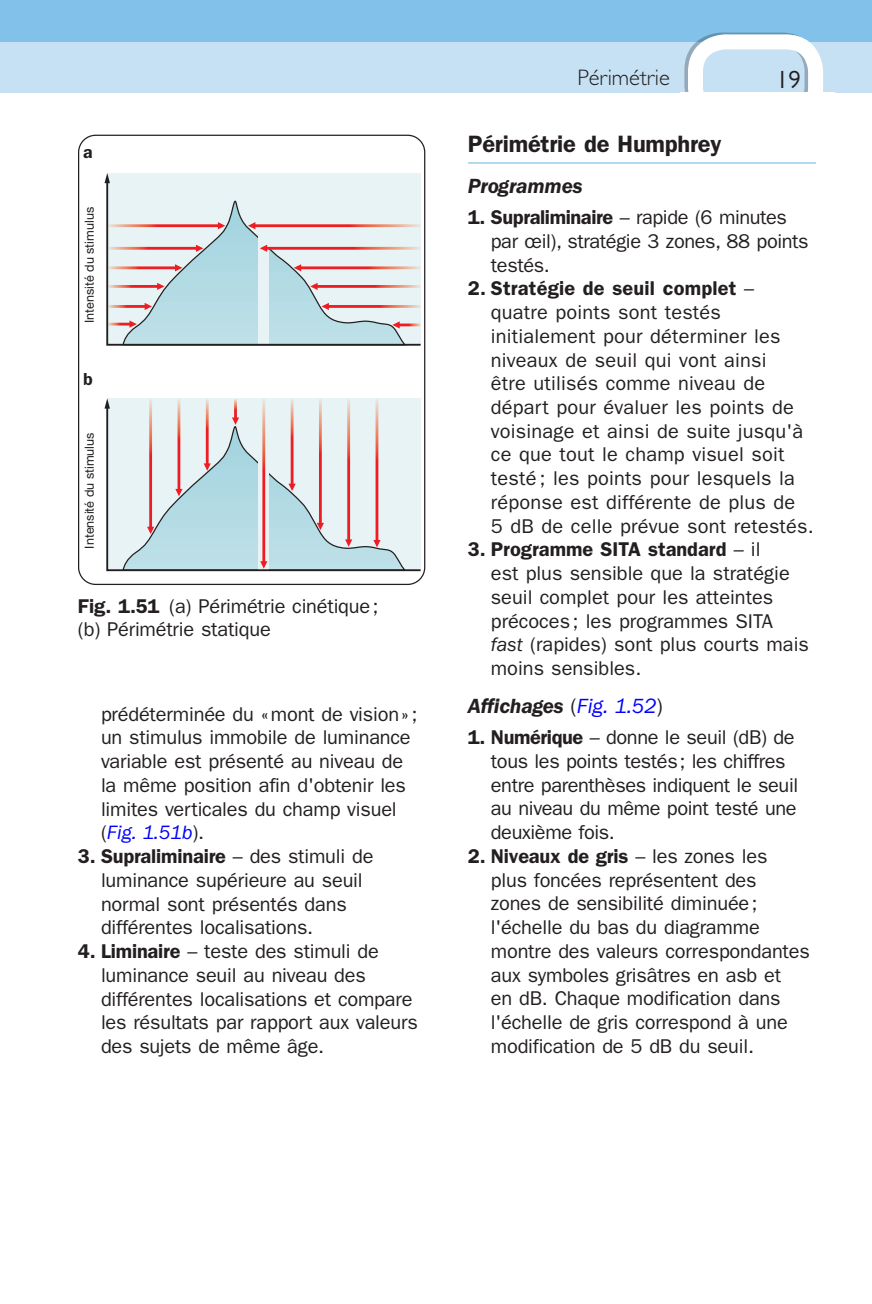
<style>
.page{position:relative;width:872px;height:1304px;background:#fff}
.page>*{position:absolute;margin:0;border:0;box-sizing:border-box;transform-origin:0 0}
.t1{font:25px "Gill Sans";color:#231f20}
.t2{font:600 23.75px "Franklin Gothic";letter-spacing:-.01em;color:#231f20}
.t3{font:300 22.5px "Gill Sans";color:#231f20}
.t4{font:italic 600 21.25px "Franklin Gothic";letter-spacing:-.01em;color:#231f20}
.t5{font:20px/23.8px "Franklin Gothic";letter-spacing:-.01em;color:#231f20}
.t6{font:20px/23.8px "Franklin Gothic";letter-spacing:.01em;color:#231f20}
.t7{font:600 17.5px "Franklin Gothic";color:#231f20}
.t8{font:12.5px "Helvetica Neue";color:#231f20}
.s1{font-weight:600}
.s2{font-style:italic;color:#00f}
.s3{font-style:italic}
.s4{font-weight:400;font-style:normal}
.s5{font-weight:400;color:#00f}
</style>
<div class="page">
<div style="left:0;top:0;width:872px;height:92px;background:#82c1ea"></div>
<div style="left:0;top:42px;width:872px;height:50px;background:#c6e1f4"></div>
<svg style="left:684px;top:33px;width:139px;height:59px"></svg>
<hr style="left:468px;top:162px;width:347px;height:2px;background:#b3d8f1">
<div style="left:107px;top:173px;width:313px;height:172px;background:#e7f3f4"></div>
<svg style="left:104px;top:173px;width:5px;height:10px"></svg>
<svg style="left:105px;top:179px;width:316px;height:167px"></svg>
<svg style="left:104px;top:398px;width:6px;height:11px"></svg>
<svg style="left:122px;top:398px;width:284px;height:7px;background:#e7f1f1"></svg>
<svg style="left:105px;top:405px;width:316px;height:167px;background:#d3dde0"></svg>
<p class="t7" style="left:83px;top:142px;width:11px">a</p>
<p class="t8" style="left:82px;top:323px;width:117px;rotate:-90deg">Intensité du stimulus</p>
<p class="t7" style="left:83px;top:368px;width:11px">b</p>
<p class="t8" style="left:82px;top:549px;width:117px;rotate:-90deg">Intensité du stimulus</p>
<p class="t5" style="left:78px;top:595px;width:302px;line-height:22.5px"><span class="s1">Fig. 1.51</span> (a) Périmétrie cinétique ; (b) Périmétrie statique</p>
<p class="t5" style="left:101px;top:702px;width:318px">prédéterminée du « mont de vision » ; un stimulus immobile de luminance variable est présenté au niveau de la même position afin d'obtenir les limites verticales du champ visuel<br>( <span class="s2">Fig. 1.51b</span> ).</p>
<p class="t5" style="left:101px;top:845px;width:274px;text-indent:-23px"><span class="s1">3. Supraliminaire</span> – des stimuli de luminance supérieure au seuil normal sont présentés dans différentes localisations.</p>
<p class="t5" style="left:101px;top:940px;width:318px;text-indent:-23px"><span class="s1">4. Liminaire</span> – teste des stimuli de luminance seuil au niveau des différentes localisations et compare les résultats par rapport aux valeurs des sujets de même âge.</p>
<p class="t3" style="left:577px;top:65px;width:94px">Périmétrie</p>
<p class="t1" style="left:776px;top:65px;width:26px">19</p>
<p class="t2" style="left:468px;top:130px;width:255px">Périmétrie de Humphrey</p>
<p class="t4" style="left:468px;top:174px;width:116px">Programmes</p>
<p class="t5" style="left:491px;top:206px;width:319px;text-indent:-23px"><span class="s1">1. Supraliminaire</span> – rapide (6 minutes par œil), stratégie 3 zones, 88 points testés.</p>
<p class="t6" style="left:491px;top:277px;width:324px;text-indent:-23px"><span class="s1">2. Stratégie de seuil complet</span> – quatre points sont testés initialement pour déterminer les niveaux de seuil qui vont ainsi<br>être utilisés comme niveau de départ pour évaluer les points de voisinage et ainsi de suite jusqu'à ce que tout le champ visuel soit testé ; les points pour lesquels la réponse est différente de plus de<br>5 dB de celle prévue sont retestés.</p>
<p class="t5" style="left:491px;top:538px;width:319px;text-indent:-23px"><span class="s1">3. Programme SITA standard</span> – il<br>est plus sensible que la stratégie seuil complet pour les atteintes précoces ; les programmes SITA <span class="s3">fast</span> (rapides) sont plus courts mais moins sensibles.</p>
<p class="t4" style="left:468px;top:694px;width:196px">Affichages <span class="s4">(</span> <span class="s5">Fig. 1.52</span> <span class="s4">)</span></p>
<p class="t5" style="left:491px;top:726px;width:309px;text-indent:-23px"><span class="s1">1. Numérique</span> – donne le seuil (dB) de tous les points testés ; les chiffres entre parenthèses indiquent le seuil au niveau du même point testé une deuxième fois.</p>
<p class="t5" style="left:491px;top:844px;width:320px;text-indent:-23px"><span class="s1">2. Niveaux de gris</span> – les zones les<br>plus foncées représentent des zones de sensibilité diminuée ; l'échelle du bas du diagramme montre des valeurs correspondantes aux symboles grisâtres en asb et<br>en dB. Chaque modification dans l'échelle de gris correspond à une modification de 5 dB du seuil.</p>
</div>
